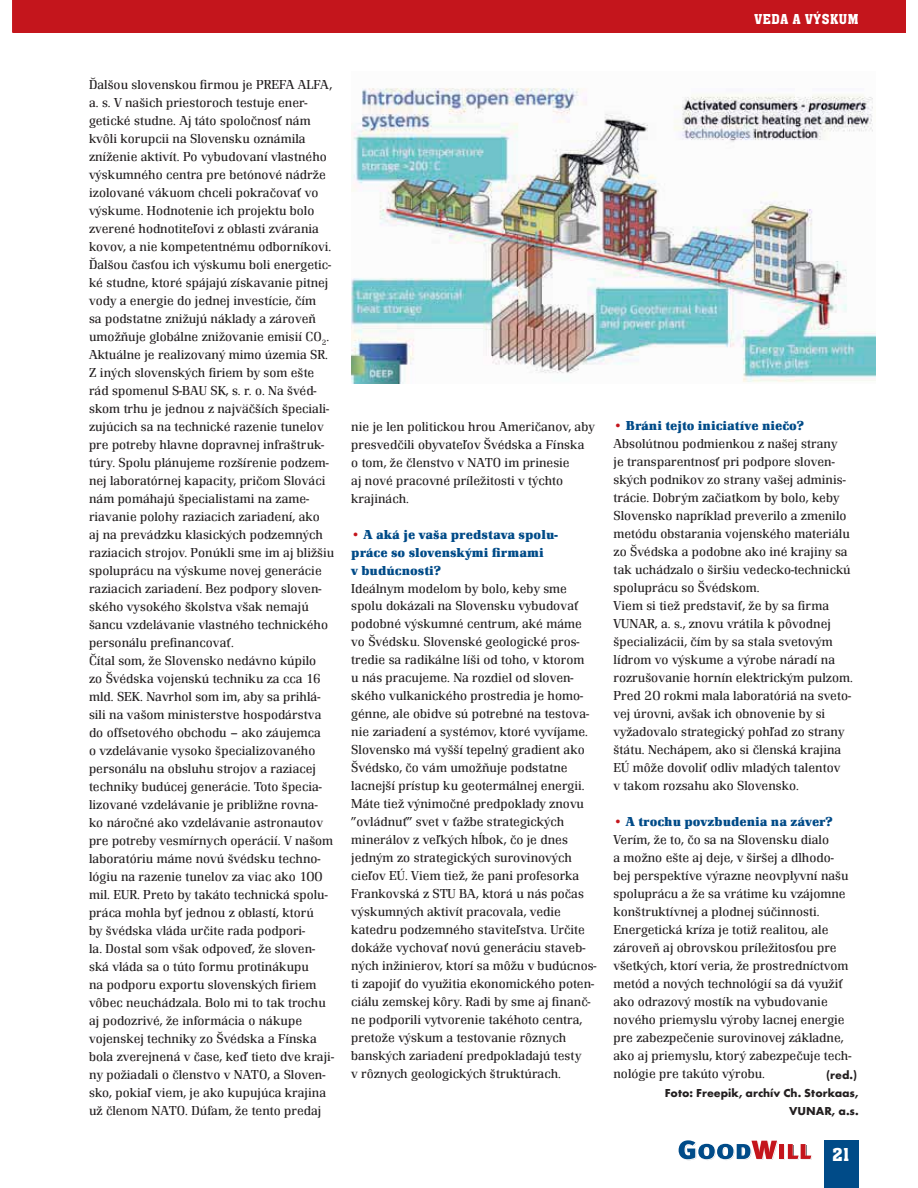
<style>
.page{position:relative;width:918px;height:1188px;background:#fff}
.page>*{position:absolute;margin:0;border:0;box-sizing:border-box;transform-origin:0 0}
.t1{font:500 19.5px "Aachen DOT";color:#fff}
.t2{font:500 15px "Aachen DOT";letter-spacing:.04em;color:#fff}
.t3{font:300 13.5px/18px "Renault TOT";color:#231f20}
.t4{font:700 13.5px/18px "Renault TOT";color:#004b88}
.t5{font:700 12px/18px "Futura TOT";color:#231f20;text-align:right}
.s1{color:#c4151c}
.s2{font-weight:700;color:#c4151c}
.s3{font-weight:700;color:#004b88}
</style>
<div class="page">
<div style="left:13px;top:0;width:892px;height:33px;background:#c4151c"></div>
<svg style="left:679px;top:1140px;width:133px;height:20px"></svg>
<div style="left:825px;top:1140px;width:34px;height:48px;background:#004b88"></div>
<img style="left:351px;top:88px;width:524px;height:296px">
<p class="t2" style="left:755px;top:14px;width:106px">VEDA A VÝSKUM</p>
<p class="t3" style="left:89px;top:76px;width:247px">Ďalšou slovenskou firmou je PREFA ALFA, a. s. V našich priestoroch testuje ener&shy;getické studne. Aj táto spoločnosť nám kvôli korupcii na Slovensku oznámila zníženie aktivít. Po vybudovaní vlastného výskumného centra pre betónové nádrže izolované vákuom chceli pokračovať vo výskume. Hodnotenie ich projektu bolo zverené hodnotiteľovi z oblasti zvárania kovov, a nie kompetentnému odborníkovi.<br>Ďalšou časťou ich výskumu boli energetic&shy;ké studne, ktoré spájajú získavanie pitnej vody a energie do jednej investície, čím<br>sa podstatne znižujú náklady a zároveň umožňuje globálne znižovanie emisií CO<sub>2</sub>.<br>Aktuálne je realizovaný mimo územia SR.<br>Z iných slovenských firiem by som ešte rád spomenul S-BAU SK, s. r. o. Na švéd&shy;skom trhu je jednou z najväčších špeciali&shy;zujúcich sa na technické razenie tunelov pre potreby hlavne dopravnej infraštruk&shy;túry. Spolu plánujeme rozšírenie podzem&shy;nej laboratórnej kapacity, pričom Slováci nám pomáhajú špecialistami na zame&shy;riavanie polohy raziacich zariadení, ako<br>aj na prevádzku klasických podzemných raziacich strojov. Ponúkli sme im aj bližšiu spoluprácu na výskume novej generácie raziacich zariadení. Bez podpory sloven&shy;ského vysokého školstva však nemajú šancu vzdelávanie vlastného technického personálu prefinancovať.<br>Čítal som, že Slovensko nedávno kúpilo<br>zo Švédska vojenskú techniku za cca 16 mld. SEK. Navrhol som im, aby sa prihlá&shy;sili na vašom ministerstve hospodárstva do offsetového obchodu – ako záujemca<br>o vzdelávanie vysoko špecializovaného personálu na obsluhu strojov a raziacej techniky budúcej generácie. Toto špecia&shy;lizované vzdelávanie je približne rovna&shy;ko náročné ako vzdelávanie astronautov pre potreby vesmírnych operácií. V našom laboratóriu máme novú švédsku techno&shy;lógiu na razenie tunelov za viac ako 100 mil. EUR. Preto by takáto technická spolu&shy;práca mohla byť jednou z oblastí, ktorú<br>by švédska vláda určite rada podpori-<br>la. Dostal som však odpoveď, že sloven&shy;ská vláda sa o túto formu protinákupu<br>na podporu exportu slovenských firiem vôbec neuchádzala. Bolo mi to tak trochu aj podozrivé, že informácia o nákupe vojenskej techniky zo Švédska a Fínska bola zverejnená v čase, keď tieto dve kraji&shy;ny požiadali o členstvo v NATO, a Sloven&shy;sko, pokiaľ viem, je ako kupujúca krajina už členom NATO. Dúfam, že tento predaj</p>
<p class="t3" style="left:351px;top:418px;width:245px">nie je len politickou hrou Američanov, aby presvedčili obyvateľov Švédska a Fínska<br>o tom, že členstvo v NATO im prinesie<br>aj nové pracovné príležitosti v týchto krajinách.</p>
<p class="t4" style="left:351px;top:526px;width:208px"><span class="s1">•</span> A aká je vaša predstava spolu&shy;práce so slovenskými firmami<br>v budúcnosti?</p>
<p class="t3" style="left:351px;top:580px;width:247px">Ideálnym modelom by bolo, keby sme spolu dokázali na Slovensku vybudovať podobné výskumné centrum, aké máme vo Švédsku. Slovenské geologické pros&shy;tredie sa radikálne líši od toho, v ktorom<br>u nás pracujeme. Na rozdiel od sloven&shy;ského vulkanického prostredia je homo&shy;génne, ale obidve sú potrebné na testova&shy;nie zariadení a systémov, ktoré vyvíjame.<br>Slovensko má vyšší tepelný gradient ako Švédsko, čo vám umožňuje podstatne lacnejší prístup ku geotermálnej energii.<br>Máte tiež výnimočné predpoklady znovu ”ovládnuť” svet v ťažbe strategických minerálov z veľkých hĺbok, čo je dnes jedným zo strategických surovinových cieľov EÚ. Viem tiež, že pani profesorka Frankovská z STU BA, ktorá u nás počas výskumných aktivít pracovala, vedie katedru podzemného staviteľstva. Určite dokáže vychovať novú generáciu staveb&shy;ných inžinierov, ktorí sa môžu v budúcnos&shy;ti zapojiť do využitia ekonomického poten&shy;ciálu zemskej kôry. Radi by sme aj finanč&shy;ne podporili vytvorenie takéhoto centra, pretože výskum a testovanie rôznych banských zariadení predpokladajú testy<br>v rôznych geologických štruktúrach.</p>
<p class="t3" style="left:613px;top:418px;width:241px"><span class="s2">•</span> <span class="s3">Bráni tejto iniciatíve niečo?<br></span>Absolútnou podmienkou z našej strany<br>je transparentnosť pri podpore sloven&shy;ských podnikov zo strany vašej adminis&shy;trácie. Dobrým začiatkom by bolo, keby Slovensko napríklad preverilo a zmenilo metódu obstarania vojenského materiálu zo Švédska a podobne ako iné krajiny sa tak uchádzalo o širšiu vedecko-technickú spoluprácu so Švédskom.<br>Viem si tiež predstaviť, že by sa firma VUNAR, a. s., znovu vrátila k pôvodnej špecializácii, čím by sa stala svetovým lídrom vo výskume a výrobe náradí na rozrušovanie hornín elektrickým pulzom.<br>Pred 20 rokmi mala laboratóriá na sveto&shy;vej úrovni, avšak ich obnovenie by si vyžadovalo strategický pohľad zo strany štátu. Nechápem, ako si členská krajina EÚ môže dovoliť odliv mladých talentov<br>v takom rozsahu ako Slovensko.</p>
<p class="t3" style="left:613px;top:814px;width:239px"><span class="s2">•</span> <span class="s3">A trochu povzbudenia na záver?<br></span>Verím, že to, čo sa na Slovensku dialo<br>a možno ešte aj deje, v širšej a dlhodo&shy;bej perspektíve výrazne neovplyvní našu spoluprácu a že sa vrátime ku vzájomne konštruktívnej a plodnej súčinnosti.<br>Energetická kríza je totiž realitou, ale zároveň aj obrovskou príležitosťou pre všetkých, ktorí veria, že prostredníctvom metód a nových technológií sa dá využiť ako odrazový mostík na vybudovanie nového priemyslu výroby lacnej energie pre zabezpečenie surovinovej základne, ako aj priemyslu, ktorý zabezpečuje tech&shy;nológie pre takúto výrobu.</p>
<p class="t5" style="left:665px;top:1067px;width:195px">(red.)<br>Foto: Freepik, archív Ch. Storkaas,<br>VUNAR, a.s.</p>
<h1 class="t1" style="left:832px;top:1148px;width:21px">21</h1>
</div>
